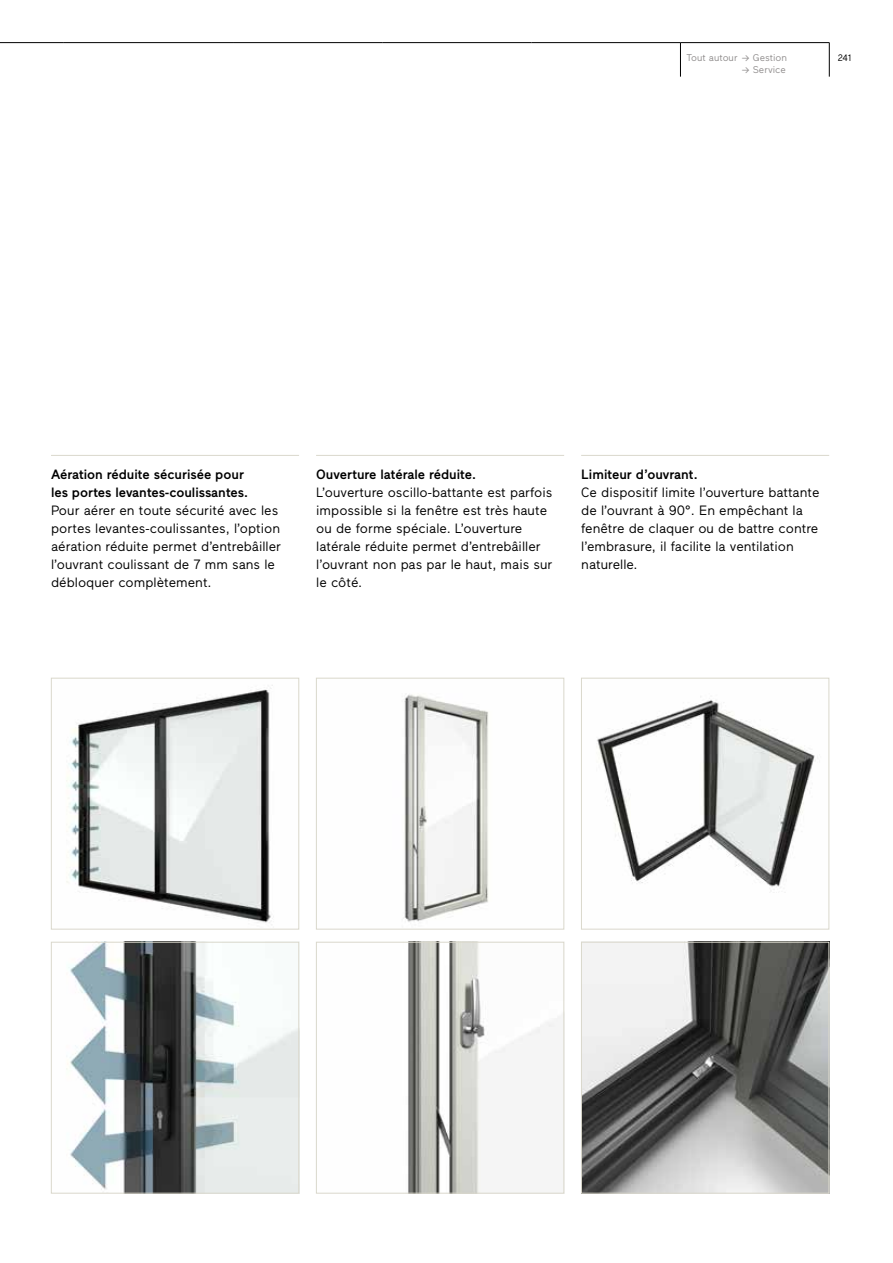
<style>
.page{position:relative;width:893px;height:1263px;background:#fff}
.page>*{position:absolute;margin:0;border:0;box-sizing:border-box;transform-origin:0 0}
.t1{font:13.5px/18px "Maax Finstral";color:#000}
.t2{font:500 13.5px/18px "Maax Finstral";color:#000}
.t3{font:9.75px "Maax Finstral";color:#908d8d}
.t4{font:9.3px "Maax Finstral";color:#000}
</style>
<div class="page">
<img style="left:66px;top:944px;width:231px;height:247px">
<div style="left:51px;top:942px;width:248px;height:251px;border:1px solid #dad8cc"></div>
<img style="left:66px;top:685px;width:207px;height:240px">
<div style="left:51px;top:678px;width:248px;height:251px;border:1px solid #dad8cc"></div>
<img style="left:404px;top:694px;width:85px;height:228px">
<div style="left:316px;top:678px;width:248px;height:251px;border:1px solid #dad8cc"></div>
<img style="left:408px;top:944px;width:153px;height:247px">
<div style="left:316px;top:942px;width:248px;height:251px;border:1px solid #dad8cc"></div>
<img style="left:583px;top:944px;width:244px;height:247px">
<div style="left:581px;top:942px;width:248px;height:251px;border:1px solid #dad8cc"></div>
<img style="left:597px;top:696px;width:219px;height:197px">
<div style="left:581px;top:678px;width:248px;height:251px;border:1px solid #dad8cc"></div>
<hr style="left:0;top:42px;width:64px;height:1px;background:#000">
<hr style="left:64px;top:42px;width:170px;height:1px;background:#000">
<hr style="left:234px;top:42px;width:149px;height:1px;background:#000">
<hr style="left:383px;top:42px;width:149px;height:1px;background:#000">
<hr style="left:532px;top:42px;width:148px;height:1px;background:#000">
<hr style="left:680px;top:42px;width:149px;height:1px;background:#000">
<hr style="left:680px;top:43px;width:1px;height:34px;background:#000">
<hr style="left:829px;top:43px;width:1px;height:34px;background:#000">
<hr style="left:51px;top:455px;width:248px;height:1px;background:#dad8cc">
<hr style="left:316px;top:455px;width:248px;height:1px;background:#dad8cc">
<hr style="left:581px;top:455px;width:248px;height:1px;background:#dad8cc">
<p class="t3" style="left:686px;top:51px;width:102px">Tout autour → Gestion</p>
<p class="t3" style="left:742px;top:63px;width:45px">→ Service</p>
<p class="t4" style="left:838px;top:51px;width:15px">241</p>
<p class="t2" style="left:51px;top:465px;width:199px">Aération réduite sécurisée pour les portes levantes-coulissantes.</p>
<p class="t1" style="left:51px;top:501px;width:232px">Pour aérer en toute sécurité avec les portes levantes-coulissantes, l’option aération réduite permet d’entrebâiller l’ouvrant coulissant de 7 mm sans le débloquer complètement.</p>
<p class="t2" style="left:316px;top:465px;width:161px">Ouverture latérale réduite.</p>
<p class="t1" style="left:316px;top:483px;width:238px">L’ouverture oscillo-battante est parfois impossible si la fenêtre est très haute ou de forme spéciale. L’ouverture latérale réduite permet d’entrebâiller l’ouvrant non pas par le haut, mais sur le côté.</p>
<p class="t2" style="left:581px;top:465px;width:118px">Limiteur d’ouvrant.</p>
<p class="t1" style="left:581px;top:483px;width:240px">Ce dispositif limite l’ouverture battante de l’ouvrant à 90°. En empêchant la fenêtre de claquer ou de battre contre l’embrasure, il facilite la ventilation naturelle.</p>
</div>
